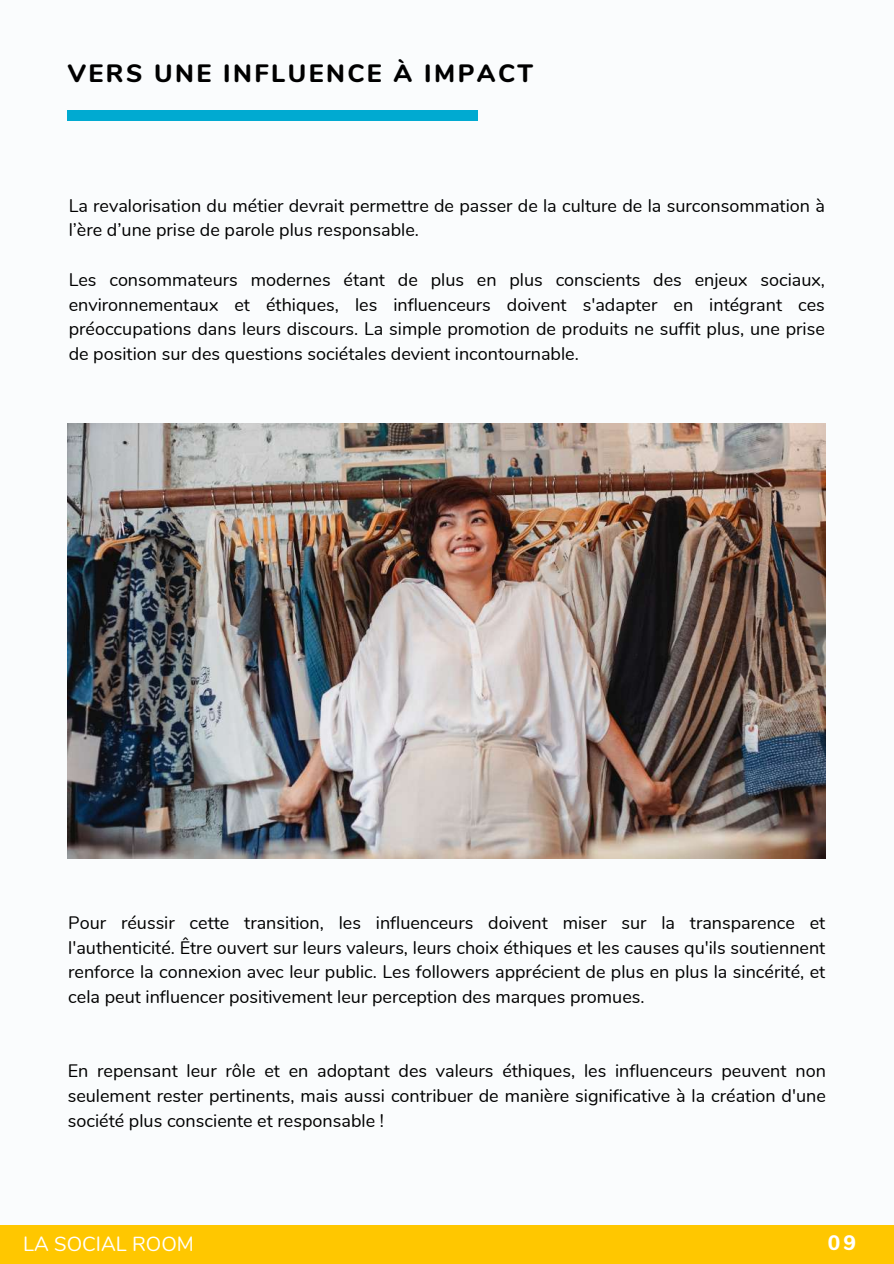
<style>
.page{position:relative;width:894px;height:1264px;background:#fff}
.page>*{position:absolute;margin:0;border:0;box-sizing:border-box;transform-origin:0 0}
.t1{font:800 25.05px "Nunito";letter-spacing:.1em;color:#000}
.t2{font:800 20.85px "Nunito";color:#fff}
.t3{font:20.25px "Nunito";color:#fff}
.t4{font:18px/24.8px "Nunito";color:#000;text-align:justify}
</style>
<div class="page">
<div style="left:0;top:0;width:893px;height:1263px;background:#fafcfd"></div>
<div style="left:0;top:1225px;width:893px;height:38px;background:#ffc700"></div>
<img style="left:68px;top:423px;width:757px;height:436px">
<div style="left:67px;top:110px;width:411px;height:10px;background:#00aad1"></div>
<h1 class="t1" style="left:68px;top:57px;width:466px">VERS UNE INFLUENCE À IMPACT</h1>
<p class="t4" style="left:69px;top:193px;width:757px">La revalorisation du métier devrait permettre de passer de la culture de la surconsommation à l’ère d’une prise de parole plus responsable.</p>
<p class="t4" style="left:69px;top:267px;width:757px">Les consommateurs modernes étant de plus en plus conscients des enjeux sociaux, environnementaux et éthiques, les influenceurs doivent s'adapter en intégrant ces préoccupations dans leurs discours. La simple promotion de produits ne suffit plus, une prise de position sur des questions sociétales devient incontournable.</p>
<p class="t4" style="left:68px;top:910px;width:758px">Pour réussir cette transition, les influenceurs doivent miser sur la transparence et l'authenticité. Être ouvert sur leurs valeurs, leurs choix éthiques et les causes qu'ils soutiennent renforce la connexion avec leur public. Les followers apprécient de plus en plus la sincérité, et cela peut influencer positivement leur perception des marques promues.</p>
<p class="t4" style="left:68px;top:1058px;width:759px">En repensant leur rôle et en adoptant des valeurs éthiques, les influenceurs peuvent non seulement rester pertinents, mais aussi contribuer de manière significative à la création d'une société plus consciente et responsable !</p>
<p class="t3" style="left:23px;top:1230px;width:172px">LA SOCIAL ROOM</p>
<p class="t2" style="left:827px;top:1228px;width:30px">09</p>
</div>
